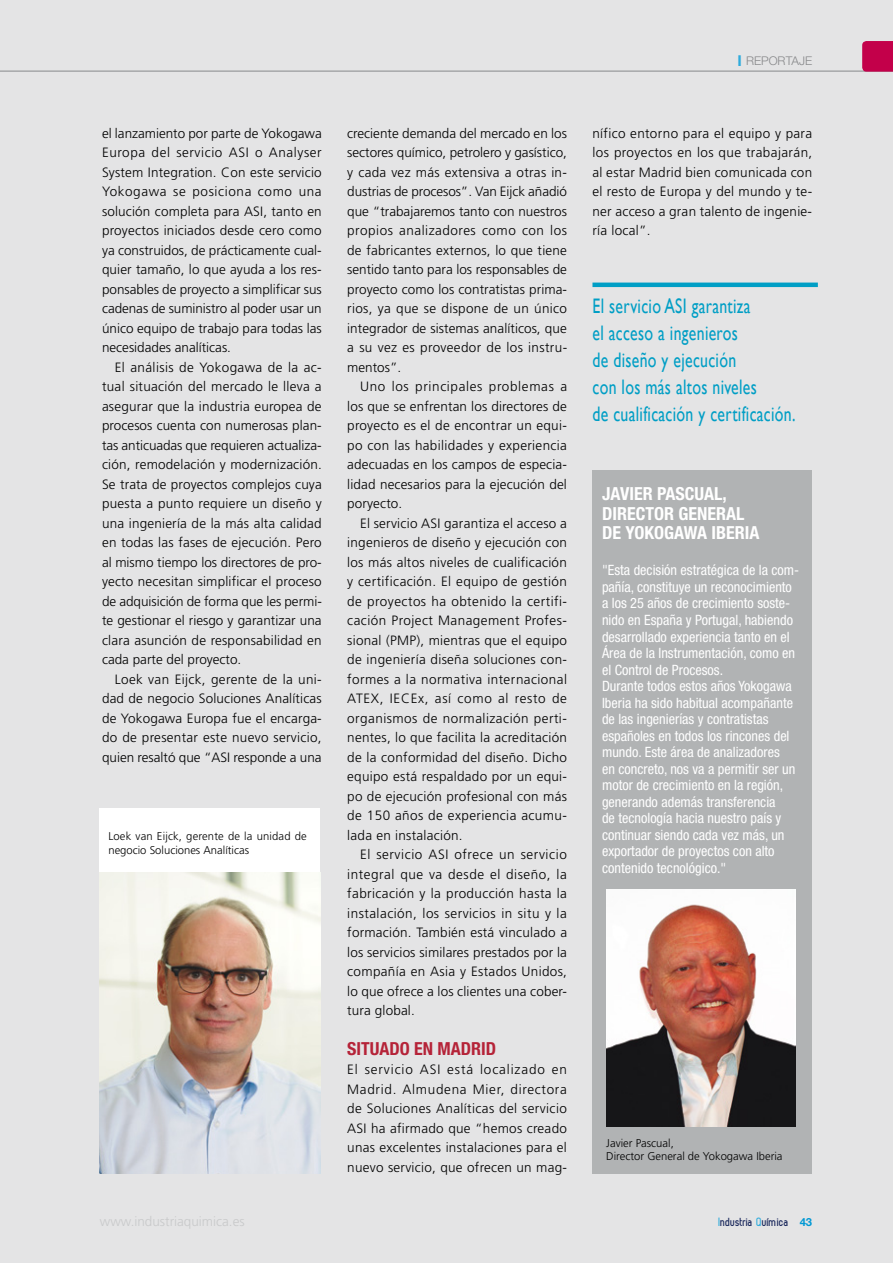
<style>
.page{position:relative;width:893px;height:1263px;background:#e4e4e5}
.page>*{position:absolute;margin:0;border:0;box-sizing:border-box;transform-origin:0 0}
.t1{font:21px/27px "Gill Sans";letter-spacing:.02em;color:#009ec5;scale:.75 1}
.t2{font:700 condensed 18px/19.5px "Helvetica Neue LT Std";color:#fff}
.t3{font:700 condensed 18px "Helvetica Neue LT Std";color:#b52338}
.t4{font:condensed 14.25px/16.5px "Helvetica Neue LT Std";color:#fff}
.t5{font:300 13.5px/19.5px "Frutiger";letter-spacing:.015em;color:#000;text-align:justify}
.t6{font:300 13.5px "Frutiger";color:#c8c9ca}
.t7{font:700 12px "Zag";color:#162459}
.t8{font:300 12px "Helvetica Neue LT Std";color:#87888a}
.t9{font:300 11.25px/13.5px "Frutiger";color:#000}
.s1{font-weight:700;font-size:15px;color:#2fabdc}
.s2{color:#2fabdc}
.s3{font-family:"Helvetica Neue LT Std";font-size:11.25px;color:#0098d4}
</style>
<div class="page">
<hr style="left:0;top:71px;width:893px;height:1px;background:#87888a">
<svg style="left:862px;top:41px;width:31px;height:31px"></svg>
<div style="left:100px;top:808px;width:220px;height:366px;background:#fff"></div>
<img style="left:100px;top:872px;width:220px;height:302px">
<div style="left:592px;top:470px;width:220px;height:704px;background:#b1b3b4"></div>
<hr style="left:592px;top:283px;width:226px;height:4px;background:#009ec5">
<img style="left:606px;top:889px;width:189px;height:237px">
<p class="t5" style="left:102px;top:124px;width:221px">el lanzamiento por parte de Yokogawa Europa del servicio ASI o Analyser System Integration. Con este servicio Yokogawa se posiciona como una solución completa para ASI, tanto en proyectos iniciados desde cero como ya construidos, de prácticamente cual&shy;quier tamaño, lo que ayuda a los res&shy;ponsables de proyecto a simplificar sus cadenas de suministro al poder usar un único equipo de trabajo para todas las necesidades analíticas.</p>
<p class="t5" style="left:102px;top:358px;width:221px;text-indent:13px">El análisis de Yokogawa de la ac&shy;tual situación del mercado le lleva a asegurar que la industria europea de procesos cuenta con numerosas plan&shy;tas anticuadas que requieren actualiza&shy;ción, remodelación y modernización.<br>Se trata de proyectos complejos cuya puesta a punto requiere un diseño y una ingeniería de la más alta calidad en todas las fases de ejecución. Pero al mismo tiempo los directores de pro&shy;yecto necesitan simplificar el proceso de adquisición de forma que les permi&shy;te gestionar el riesgo y garantizar una clara asunción de responsabilidad en cada parte del proyecto.</p>
<p class="t5" style="left:102px;top:670px;width:221px;text-indent:13px">Loek van Eijck, gerente de la uni&shy;dad de negocio Soluciones Analíticas de Yokogawa Europa fue el encarga&shy;do de presentar este nuevo servicio, quien resaltó que “ASI responde a una</p>
<p class="t9" style="left:108px;top:829px;width:200px">Loek van Eijck, gerente de la unidad de negocio Soluciones Analíticas</p>
<p class="t5" style="left:347px;top:123px;width:221px">creciente demanda del mercado en los sectores químico, petrolero y gasístico, y cada vez más extensiva a otras in&shy;dustrias de procesos”. Van Eijck añadió que “trabajaremos tanto con nuestros propios analizadores como con los de fabricantes externos, lo que tiene sentido tanto para los responsables de proyecto como los contratistas prima&shy;rios, ya que se dispone de un único integrador de sistemas analíticos, que a su vez es proveedor de los instru&shy;mentos”.</p>
<p class="t5" style="left:347px;top:377px;width:221px;text-indent:13px">Uno los principales problemas a los que se enfrentan los directores de proyecto es el de encontrar un equi&shy;po con las habilidades y experiencia adecuadas en los campos de especia&shy;lidad necesarios para la ejecución del poryecto.</p>
<p class="t5" style="left:347px;top:513px;width:221px;text-indent:13px">El servicio ASI garantiza el acceso a ingenieros de diseño y ejecución con los más altos niveles de cualificación y certificación. El equipo de gestión de proyectos ha obtenido la certifi&shy;cación Project Management Profes&shy;sional (PMP), mientras que el equipo de ingeniería diseña soluciones con&shy;formes a la normativa internacional ATEX, IECEx, así como al resto de organismos de normalización perti&shy;nentes, lo que facilita la acreditación de la conformidad del diseño. Dicho equipo está respaldado por un equi&shy;po de ejecución profesional con más de 150 años de experiencia acumu&shy;lada en instalación.</p>
<p class="t5" style="left:347px;top:845px;width:221px;text-indent:13px">El servicio ASI ofrece un servicio integral que va desde el diseño, la fabricación y la producción hasta la instalación, los servicios in situ y la formación. También está vinculado a los servicios similares prestados por la compañía en Asia y Estados Unidos, lo que ofrece a los clientes una cober&shy;tura global.</p>
<h2 class="t3" style="left:347px;top:1037px;width:150px">SITUADO EN MADRI D</h2>
<p class="t5" style="left:347px;top:1060px;width:221px">El servicio ASI está localizado en Madrid. Almudena Mier, directora de Soluciones Analíticas del servicio ASI ha afirmado que “hemos creado unas excelentes instalaciones para el nuevo servicio, que ofrecen un mag-</p>
<p class="t8" style="left:737px;top:53px;width:76px"><span class="s1">I</span> REPORTAJE</p>
<p class="t5" style="left:592px;top:124px;width:221px">nífico entorno para el equipo y para los proyectos en los que trabajarán, al estar Madrid bien comunicada con el resto de Europa y del mundo y te&shy;ner acceso a gran talento de ingenie&shy;ría local”.</p>
<h1 class="t1" style="left:592px;top:293px;width:272px">El servicio ASI garantiza<br>el acceso a ingenieros<br>de diseño y ejecución<br>con los más altos niveles<br>de cualificación y certificación.</h1>
<h2 class="t2" style="left:602px;top:484px;width:126px">JAVIER PASCUAL,<br>DIRECTOR</h2>
<h2 class="t2" style="left:602px;top:504px;width:159px;text-indent:76px">GENERAL<br>DE YOKOGAWA IBERIA</h2>
<p class="t4" style="left:602px;top:562px;width:199px">"Esta decisión estratégica de la com&shy;pañía, constituye un reconocimiento a los 25 años de crecimiento soste&shy;nido en España y Portugal, habiendo desarrollado experiencia tanto en el Área de la Instrumentación, como en el Control de Procesos.<br>Durante todos estos años Yokogawa Iberia ha sido habitual acompañante de las ingenierías y contratistas españoles en todos los rincones del mundo. Este área de analizadores<br>en concreto, nos va a permitir ser un motor de crecimiento en la región, generando además transferencia<br>de tecnología hacia nuestro país y continuar siendo cada vez más, un exportador de proyectos con alto contenido tecnológico."</p>
<p class="t9" style="left:606px;top:1136px;width:178px">Javier Pascual,<br>Director General de Yokogawa Iberia</p>
<p class="t6" style="left:100px;top:1214px;width:146px">www.industriaquimica.es</p>
<p class="t7" style="left:718px;top:1215px;width:95px"><span class="s2">I</span>ndustria <span class="s2">Q</span>uímica <span class="s3">43</span></p>
</div>
